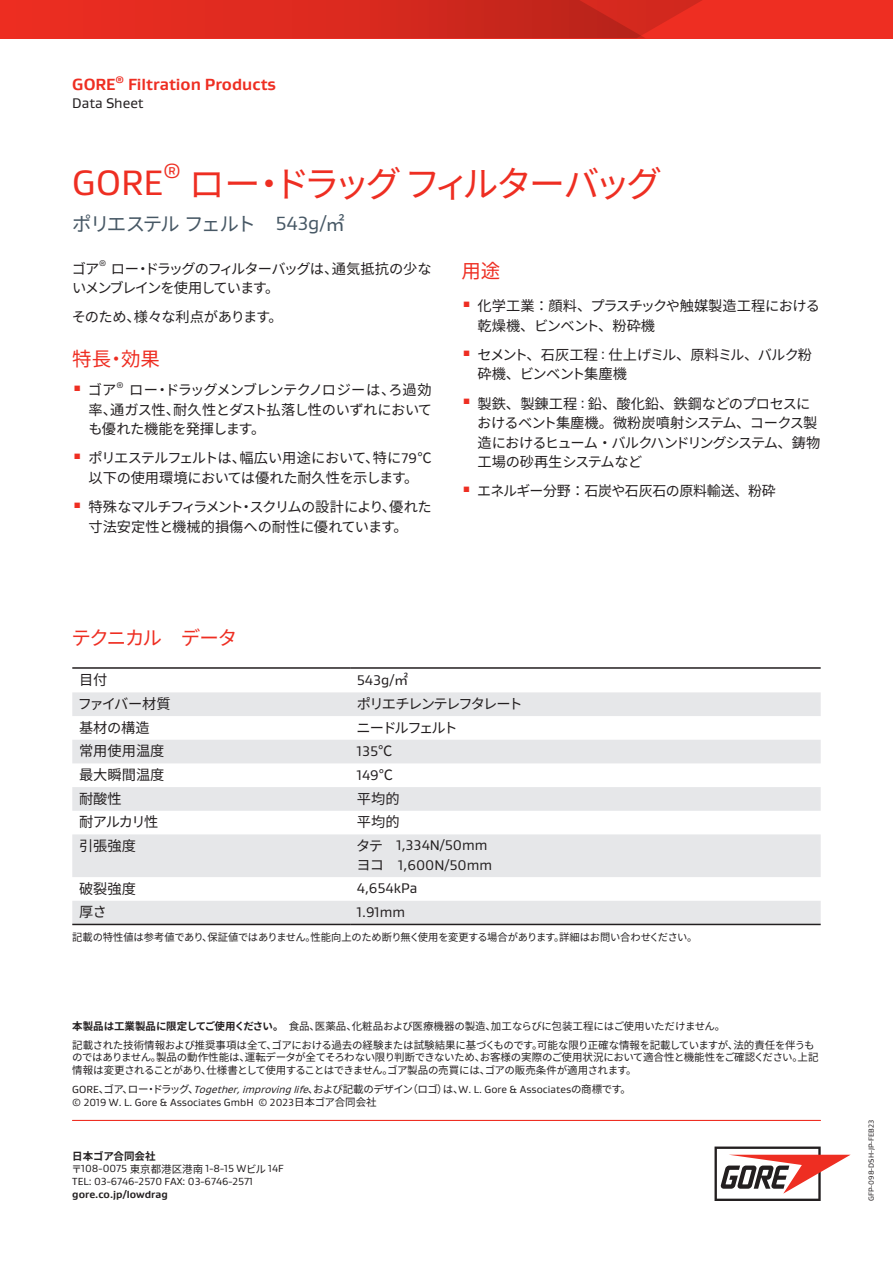
<style>
.page{position:relative;width:893px;height:1263px;background:#fff}
.page>*{position:absolute;margin:0;border:0;box-sizing:border-box;transform-origin:0 0}
.t1{font:36px "Noto Sans CJ Kjp";letter-spacing:-.12em;color:#ee2e22}
.t2{font:36px "Gore Gustan";color:#ee2e22}
.t3{font:21px "Gore Gustan";color:#ee2e22}
.t4{font:19.5px "Noto Sans CJ Kjp";letter-spacing:-.115em;color:#475865}
.t5{font:19.5px "Noto Sans CJ Kjp";letter-spacing:-.075em;color:#ee2e22}
.t6{font:19.5px "Noto Sans CJ Kjp";letter-spacing:-.055em;color:#ee2e22}
.t7{font:700 16.5px "Gore Gustan";color:#ee2e22}
.t8{font:14.25px/19.5px "Noto Sans CJ Kjp";letter-spacing:-.035em;color:#231f20;text-align:center}
.t9{font:14.25px/19.5px "Gore Gustan";color:#231f20}
.t10{font:14.25px/19.5px "Noto Sans CJ Kjp";letter-spacing:-.08em;color:#231f20}
.t11{font:14.25px/19.5px "Noto Sans CJ Kjp";letter-spacing:-.015em;color:#231f20}
.t12{font:14.25px/19.5px "Noto Sans CJ Kjp";letter-spacing:-.06em;color:#231f20}
.t13{font:14.25px "Noto Sans CJ Kjp";letter-spacing:-.115em;color:#231f20}
.t14{font:14.25px "Noto Sans CJ Kjp";letter-spacing:-.135em;color:#231f20}
.t15{font:10.5px/19px "Noto Sans CJ Kjp";letter-spacing:-.03em;color:#231f20}
.t16{font:10.5px/12.8px "Gore Gustan";color:#231f20}
.t17{font:10.5px "Noto Sans CJ Kjp";letter-spacing:-.05em;color:#231f20}
.t18{font:700 10.5px "Gore Gustan";color:#231f20}
.t19{font:700 10.5px "Noto Sans CJ Kjp";color:#231f20}
.t20{font:700 9.6px "Gore Gustan";color:#ee2e22}
.t21{font:8.25px "Gore Gustan";color:#231f20}
.t22{font:7.5px "Gore Gustan";color:#231f20}
.s1{font-family:"Gore Gustan"}
.s2{font-family:"Noto Sans CJ Kjp"}
.s3{font-weight:700}
.s4{font-family:"Gore Gustan";font-style:italic}
</style>
<div class="page">
<div style="left:0;top:0;width:893px;height:38px;background:#ee2e22"></div>
<svg style="left:171px;top:0;width:531px;height:38px"></svg>
<svg style="left:714px;top:1146px;width:137px;height:55px"></svg>
<hr style="left:72px;top:1120px;width:749px;height:1px;background:#ee2e22">
<svg style="left:72px;top:692px;width:749px;height:232px;fill:#e6e7e9"></svg>
<hr style="left:72px;top:667px;width:278px;height:2px;background:#231f20">
<hr style="left:350px;top:667px;width:471px;height:2px;background:#231f20">
<hr style="left:350px;top:924px;width:471px;height:1px;background:#231f20">
<hr style="left:72px;top:924px;width:278px;height:1px;background:#231f20">
<p class="t7" style="left:72px;top:74px;width:45px">GORE</p>
<p class="t20" style="left:116px;top:73px;width:10px">®</p>
<p class="t7" style="left:128px;top:74px;width:149px">Filtration Products</p>
<p class="t9" style="left:72px;top:93px;width:73px">Data Sheet</p>
<h1 class="t2" style="left:72px;top:159px;width:92px">GORE</h1>
<h2 class="t3" style="left:163px;top:157px;width:19px">®</h2>
<h1 class="t1" style="left:189px;top:163px;width:475px">ロー・ドラッグフィルターバッグ</h1>
<h3 class="t4" style="left:72px;top:213px;width:274px">ポリエステルフェルト　<span class="s1">543g/</span>㎡</h3>
<p class="t8" style="left:72px;top:259px;width:29px">ゴア</p>
<p class="t21" style="left:99px;top:258px;width:9px">®</p>
<p class="t10" style="left:72px;top:259px;width:361px;text-indent:39px">ロー・ドラッグのフィルターバッグは、通気抵抗の少ないメンブレインを使用しています。</p>
<p class="t8" style="left:72px;top:308px;width:212px">そのため、様々な利点があります。</p>
<h3 class="t6" style="left:72px;top:348px;width:89px">特長・効果</h3>
<p class="t8" style="left:72px;top:380px;width:46px"><sup>▪</sup> ゴア</p>
<p class="t21" style="left:117px;top:380px;width:9px">®</p>
<h3 class="t6" style="left:461px;top:260px;width:40px">用途</h3>
<p class="t11" style="left:478px;top:296px;width:344px;text-indent:-16px"><sup>▪</sup> 化学工業：顔料、プラスチックや触媒製造工程における乾燥機、ビンベント、粉砕機</p>
<p class="t12" style="left:478px;top:345px;width:336px;text-indent:-16px"><sup>▪</sup> セメント、石灰工程 <span class="s1">:</span> 仕上げミル、原料ミル、バルク粉砕機、ビンベント集塵機</p>
<p class="t8" style="left:477px;top:394px;width:345px;text-align:left;text-indent:-16px"><sup>▪</sup> 製鉄、製錬工程 <span class="s1">:</span> 鉛、酸化鉛、鉄鋼などのプロセスにおけるベント集塵機。微粉炭噴射システム、コークス製造におけるヒューム・バルクハンドリングシステム、鋳物工場の砂再生システムなど</p>
<p class="t8" style="left:461px;top:482px;width:316px"><sup>▪</sup> エネルギー分野：石炭や石灰石の原料輸送、粉砕</p>
<p class="t8" style="left:88px;top:380px;width:345px;text-align:justify;text-indent:41px">ロー・ドラッグメンブレンテクノロジーは、ろ過効率、通ガス性、耐久性とダスト払落し性のいずれにおいても優れた機能を発揮します。</p>
<p class="t8" style="left:72px;top:449px;width:361px"><sup>▪</sup> ポリエステルフェルトは、幅広い用途において、特に<span class="s1">79</span>℃以下の使用環境においては優れた耐久性を示します。</p>
<p class="t8" style="left:72px;top:497px;width:361px"><sup>▪</sup> 特殊なマルチフィラメント・スクリムの設計により、優れた寸法安定性と機械的損傷への耐性に優れています。</p>
<h3 class="t5" style="left:71px;top:627px;width:167px">テクニカル　データ</h3>
<p class="t8" style="left:79px;top:671px;width:30px">目付</p>
<p class="t9" style="left:357px;top:670px;width:53px">543g/<span class="s2">㎡</span></p>
<p class="t10" style="left:78px;top:694px;width:94px">ファイバー材質</p>
<p class="t13" style="left:357px;top:696px;width:167px">ポリエチレンテレフタレート</p>
<p class="t8" style="left:79px;top:718px;width:72px">基材の構造</p>
<p class="t14" style="left:356px;top:719px;width:103px">ニードルフェルト</p>
<p class="t8" style="left:79px;top:742px;width:87px">常用使用温度</p>
<p class="t9" style="left:357px;top:741px;width:37px">135<span class="s2">℃</span></p>
<p class="t8" style="left:79px;top:765px;width:87px">最大瞬間温度</p>
<p class="t9" style="left:357px;top:764px;width:38px">149<span class="s2">℃</span></p>
<p class="t8" style="left:79px;top:789px;width:44px">耐酸性</p>
<p class="t8" style="left:357px;top:789px;width:44px">平均的</p>
<p class="t8" style="left:79px;top:813px;width:81px">耐アルカリ性</p>
<p class="t8" style="left:357px;top:813px;width:44px">平均的</p>
<p class="t8" style="left:79px;top:836px;width:58px">引張強度</p>
<p class="t9" style="left:356px;top:835px;width:137px"><span class="s2">タテ　</span>1,334N/50mm<span class="s2">ヨコ　</span>1,600N/50mm</p>
<p class="t8" style="left:79px;top:879px;width:58px">破裂強度</p>
<p class="t9" style="left:357px;top:878px;width:62px">4,654kPa</p>
<p class="t8" style="left:79px;top:903px;width:29px">厚さ</p>
<p class="t9" style="left:357px;top:902px;width:50px">1.91mm</p>
<p class="t15" style="left:72px;top:928px;width:627px">記載の特性値は参考値であり、保証値ではありません。性能向上のため断り無く使用を変更する場合があります。詳細はお問い合わせください。</p>
<p class="t15" style="left:72px;top:1016px;width:744px"><span class="s3">本製品は工業製品に限定してご使用ください。</span>　食品、医薬品、化粧品および医療機器の製造、加工ならびに包装工程にはご使用いただけません。<br>記載された技術情報および推奨事項は全て、ゴアにおける過去の経験または試験結果に基づくものです。可能な限り正確な情報を記載していますが、法的責任を伴うも</p>
<p class="t15" style="left:72px;top:1051px;width:748px;line-height:12.8px">のではありません。製品の動作性能は、運転データが全てそろわない限り判断できないため、お客様の実際のご使用状況において適合性と機能性をご確認ください。上記情報は変更されることがあり、仕様書として使用することはできません。ゴア製品の売買には、ゴアの販売条件が適用されます。</p>
<p class="t17" style="left:72px;top:1083px;width:560px"><span class="s1">GORE</span>、ゴア、ロー・ドラッグ、<span class="s4">Together,improvinglife</span>、および記載のデザイン（ロゴ）は、<span class="s1">W. L. Gore &amp; Associates</span>の商標です。</p>
<p class="t16" style="left:72px;top:1095px;width:306px">© 2019 W. L. Gore &amp; Associates GmbH © 2023<span class="s2">日本ゴア合同会社</span></p>
<p class="t19" style="left:72px;top:1150px;width:85px">日本ゴア合同会社</p>
<p class="t16" style="left:72px;top:1162px;width:214px"><span class="s2">〒</span>108-0075 <span class="s2">東京都港区港南</span> 1-8-15 W<span class="s2">ビル</span> 14F<br>TEL: 03-6746-2570 FAX: 03-6746-2571</p>
<p class="t18" style="left:72px;top:1187px;width:97px">gore.co.jp/lowdrag</p>
<p class="t22" style="left:866px;top:1201px;width:83px;rotate:-90deg">GFP-098-DSH-JP-FEB23</p>
</div>
